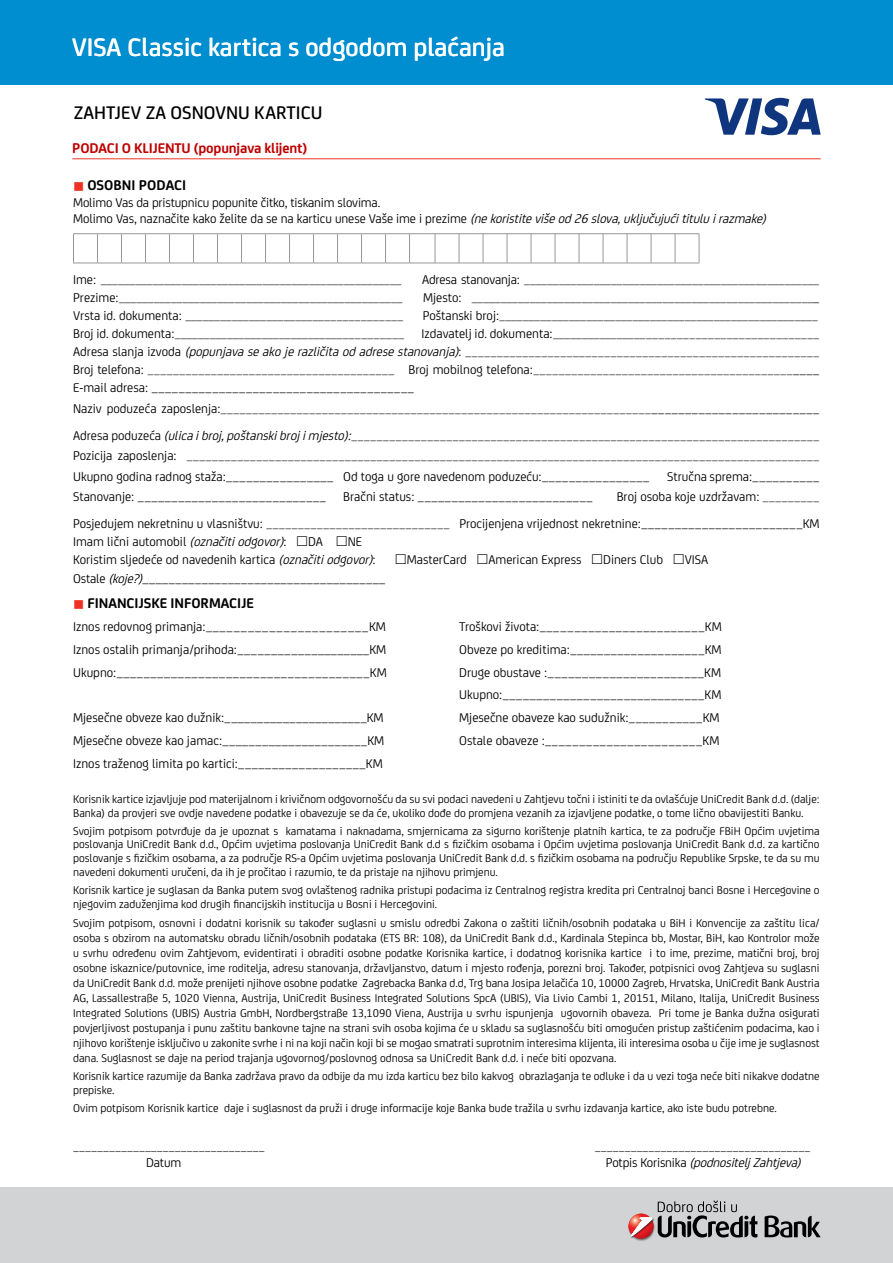
<style>
.page{position:relative;width:893px;height:1263px;background:#fff}
.page>*{position:absolute;margin:0;border:0;box-sizing:border-box;transform-origin:0 0}
.t1{font:500 27px "FS Joey";color:#fff}
.t2{font:500 19.5px "FS Joey";color:#000}
.t3{font:700 15px "FS Joey";color:#000}
.t4{font:700 15px "FS Joey";letter-spacing:-.01em;color:#c00000}
.t5{font:13.5px/16.4px "FS Joey";color:#000}
.t6{font:13.5px/18px "FS Joey";color:#262626;text-align:justify;scale:.94 1}
.t7{font:italic 13.5px "FS Joey";color:#000}
.t8{font:12px/15px "FS Joey";color:#000}
.s1{color:#ee3124}
.s2{font-style:italic}
.s3{color:#000}
.s4{font-style:italic;color:#000}
.s5{color:#262626}
.s6{font-style:normal}
</style>
<div class="page">
<div style="left:0;top:0;width:893px;height:85px;background:#008ed0"></div>
<div style="left:0;top:1187px;width:893px;height:76px;background:#d1d3d4"></div>
<img style="left:628px;top:1220px;width:20px;height:21px">
<img style="left:630px;top:1219px;width:21px;height:20px">
<svg style="left:765px;top:1215px;width:56px;height:22px"></svg>
<svg style="left:631px;top:1200px;width:126px;height:37px"></svg>
<hr style="left:72px;top:158px;width:749px;height:1px;background:#ee3124">
<svg style="left:73px;top:233px;width:627px;height:31px"></svg>
<svg style="left:705px;top:98px;width:116px;height:37px"></svg>
<h1 class="t1" style="left:72px;top:28px;width:434px">VISA Classic kartica s odgodom plaćanja</h1>
<h2 class="t2" style="left:74px;top:98px;width:250px">ZAHTJEV ZA OSNOVNU KARTICU</h2>
<p class="t4" style="left:72px;top:136px;width:236px">PODACI O KLIJENTU (popunjava klijent)</p>
<p class="t3" style="left:73px;top:174px;width:115px"><span class="s1">■</span> OSOBNI PODACI</p>
<p class="t5" style="left:73px;top:193px;width:698px">Molimo Vas da pristupnicu popunite čitko, tiskanim slovima.<br>Molimo Vas, naznačite kako želite da se na karticu unese Vaše ime i prezime <span class="s2">(nekoristitevišeod26slova,uključujućitituluirazmake)</span></p>
<p class="t6" style="left:73px;top:270px;width:351px"><span class="s3">Ime:</span> ____________________________________________________</p>
<p class="t6" style="left:422px;top:270px;width:424px"><span class="s3">Adresa stanovanja:</span> ___________________________________________________</p>
<p class="t6" style="left:73px;top:288px;width:352px"><span class="s3">Prezime:</span>_________________________________________________</p>
<p class="t6" style="left:423px;top:288px;width:423px"><span class="s3">Mjesto:</span> ___________________________________________________________<span class="s3">_</span></p>
<p class="t6" style="left:73px;top:306px;width:353px"><span class="s3">Vrsta id. dokumenta:</span> _____________________________________</p>
<p class="t6" style="left:423px;top:306px;width:422px"><span class="s3">Poštanski broj:</span>_______________________________________________________</p>
<p class="t6" style="left:73px;top:324px;width:354px"><span class="s3">Broj id. dokumenta:</span>_______________________________________</p>
<p class="t6" style="left:73px;top:324px;width:796px;text-indent:348px"><span class="s3">Izdavatelj id. dokumenta:</span>____________________________________________ <span class="s3">Adresa slanja izvoda</span> <span class="s4">(popunjavaseakojerazličitaodadresestanovanja)</span><span class="s3">:</span> ________________________________________________________ <span class="s3">Broj telefona:</span> _______________________________________ <span class="s3">Broj mobilnog telefona:</span>_________________________________________<span class="s3">____ E-mail adresa: _______________________________________</span></p>
<p class="t6" style="left:73px;top:394px;width:796px;line-height:27.2px"><span class="s3">Naziv poduzeća zaposlenja:</span>____________________________________________________________________<span class="s3">_________________________<br>Adresa poduzeća</span> <span class="s4">(ulicaibroj,poštanskibroj imjesto):</span>__________________________________________________________________________</p>
<p class="t5" style="left:73px;top:445px;width:748px;line-height:20.4px">Pozicija zaposlenja: <span class="s5">____________________________________________________________________________________________________<br></span>Ukupno godina radnog staža:________________ Od toga u gore navedenom poduzeću:________________</p>
<p class="t5" style="left:667px;top:467px;width:154px">Stručna sprema:__________</p>
<p class="t5" style="left:73px;top:488px;width:255px">Stanovanje: ____________________________</p>
<p class="t5" style="left:343px;top:488px;width:251px">Bračni status: __________________________</p>
<p class="t5" style="left:73px;top:482px;width:748px;line-height:27.2px;text-align:right">Broj osoba koje uzdržavam: <span class="s5">_________<br></span>Posjedujem nekretninu u vlasništvu: <span class="s5">_____________________________</span> Procijenjena vrijednost nekretnine:________________________KM</p>
<p class="t5" style="left:73px;top:533px;width:216px">I m a m l i č n i a u t o m o b i l <span class="s2">(označitiodgovor)</span>:</p>
<p class="t5" style="left:308px;top:533px;width:16px">DA</p>
<p class="t5" style="left:73px;top:532px;width:305px;line-height:18px;text-indent:275px">NE<br>Koristim sljedeće od navedenih kartica <span class="s2">(označitiodgovor)</span>:</p>
<p class="t5" style="left:407px;top:551px;width:62px">MasterCard</p>
<p class="t5" style="left:488px;top:551px;width:95px">American Express</p>
<p class="t5" style="left:603px;top:551px;width:62px">Diners Club</p>
<p class="t5" style="left:685px;top:551px;width:25px">VISA</p>
<p class="t5" style="left:73px;top:570px;width:314px">Ostale <span class="s2">(koje?)</span>_____________________________________</p>
<p class="t3" style="left:73px;top:592px;width:182px"><span class="s1">■</span> FINANCIJSKE INFORMACIJE</p>
<p class="t5" style="left:73px;top:617px;width:314px">Iznos redovnog primanja:_______________________KM</p>
<p class="t5" style="left:459px;top:617px;width:264px">Troškovi života:________________________KM</p>
<p class="t5" style="left:73px;top:640px;width:315px">Iznos ostalih primanja/prihoda:____________________KM</p>
<p class="t5" style="left:459px;top:640px;width:264px">Obveze po kreditima:____________________KM</p>
<p class="t5" style="left:73px;top:663px;width:315px">Ukupno:_____________________________________KM</p>
<p class="t5" style="left:459px;top:660px;width:264px;line-height:22.8px">Druge obustave :_______________________KM<br>Ukupno:______________________________KM</p>
<p class="t5" style="left:73px;top:709px;width:312px">Mjesečne obveze kao dužnik:______________________KM</p>
<p class="t5" style="left:459px;top:709px;width:262px">Mjesečne obaveze kao sudužnik:___________KM</p>
<p class="t5" style="left:73px;top:731px;width:313px">Mjesečne obveze kao jamac:______________________KM</p>
<p class="t5" style="left:459px;top:731px;width:262px">Ostale obaveze :_______________________KM</p>
<p class="t5" style="left:73px;top:754px;width:311px">Iznos traženog limita po kartici:___________________KM</p>
<p class="t8" style="left:73px;top:791px;width:748px;line-height:13.8px">Korisnik kartice izjavljuje pod materijalnom i krivičnom odgovornošću da su svi podaci navedeni u Zahtjevu točni i istiniti te da ovlašćuje UniCredit Bank d.d. (dalje:<br>Banka) da provjeri sve ovdje navedene podatke i obavezuje se da će, ukoliko dođe do promjena vezanih za izjavljene podatke, o tome lično obavijestiti Banku.</p>
<p class="t8" style="left:73px;top:823px;width:748px;line-height:13.8px;text-align:justify">Svojim potpisom potvrđuje da je upoznat s kamatama i naknadama, smjernicama za sigurno korištenje platnih kartica, te za područje FBiH Općim uvjetima poslovanja UniCredit Bank d.d., Općim uvjetima poslovanja UniCredit Bank d.d s fizičkim osobama i Općim uvjetima poslovanja UniCredit Bank d.d. za kartično poslovanje s fizičkim osobama, a za područje RS-a Općim uvjetima poslovanja UniCredit Bank d.d. s fizičkim osobama na području Republike Srpske, te da su mu navedeni dokumenti uručeni, da ih je pročitao i razumio, te da pristaje na njihovu primjenu.</p>
<p class="t8" style="left:73px;top:882px;width:748px;line-height:13.8px">Korisnik kartice je suglasan da Banka putem svog ovlaštenog radnika pristupi podacima iz Centralnog registra kredita pri Centralnoj banci Bosne i Hercegovine o njegovim zaduženjima kod drugih financijskih institucija u Bosni i Hercegovini.</p>
<p class="t8" style="left:73px;top:915px;width:748px;text-align:justify">Svojim potpisom, osnovni i dodatni korisnik su također suglasni u smislu odredbi Zakona o zaštiti ličnih/osobnih podataka u BiH i Konvencije za zaštitu lica/ osoba s obzirom na automatsku obradu ličnih/osobnih podataka (ETS BR: 108), da UniCredit Bank d.d., Kardinala Stepinca bb, Mostar, BiH, kao Kontrolor može u svrhu određenu ovim Zahtjevom, evidentirati i obraditi osobne podatke Korisnika kartice, i dodatnog korisnika kartice i to ime, prezime, matični broj, broj osobne iskaznice/putovnice, ime roditelja, adresu stanovanja, državljanstvo, datum i mjesto rođenja, porezni broj. Također, potpisnici ovog Zahtjeva su suglasni da UniCredit Bank d.d. može prenijeti njihove osobne podatke Zagrebacka Banka d.d, Trg bana Josipa Jelačića 10, 10000 Zagreb, Hrvatska, UniCredit Bank Austria AG, Lassallestraße 5, 1020 Vienna, Austrija, UniCredit Business Integrated Solutions SpcA (UBIS), Via Livio Cambi 1, 20151, Milano, Italija, UniCredit Business Integrated Solutions (UBIS) Austria GmbH, Nordbergstraße 13,1090 Viena, Austrija u svrhu ispunjenja ugovornih obaveza. Pri tome je Banka dužna osigurati povjerljivost postupanja i punu zaštitu bankovne tajne na strani svih osoba kojima će u skladu sa suglasnošću biti omogućen pristup zaštićenim podacima, kao i njihovo korištenje isključivo u zakonite svrhe i ni na koji način koji bi se mogao smatrati suprotnim interesima klijenta, ili interesima osoba u čije ime je suglasnost dana. Suglasnost se daje na period trajanja ugovornog/poslovnog odnosa sa UniCredit Bank d.d. i neće biti opozvana.</p>
<p class="t8" style="left:73px;top:1069px;width:748px;line-height:13.8px">Korisnik kartice razumije da Banka zadržava pravo da odbije da mu izda karticu bez bilo kakvog obrazlaganja te odluke i da u vezi toga neće biti nikakve dodatne prepiske.</p>
<p class="t8" style="left:73px;top:1100px;width:705px">Ovim potpisom Korisnik kartice daje i suglasnost da pruži i druge informacije koje Banka bude tražila u svrhu izdavanja kartice, ako iste budu potrebne.</p>
<p class="t8" style="left:73px;top:1138px;width:193px">________________________________</p>
<p class="t8" style="left:595px;top:1138px;width:217px">____________________________________</p>
<p class="t5" style="left:146px;top:1153px;width:37px">Datum</p>
<p class="t7" style="left:606px;top:1153px;width:200px"><span class="s6">P o t p i s K o r i s n i k a</span> (podnositelj Zahtjeva)</p>
</div>
